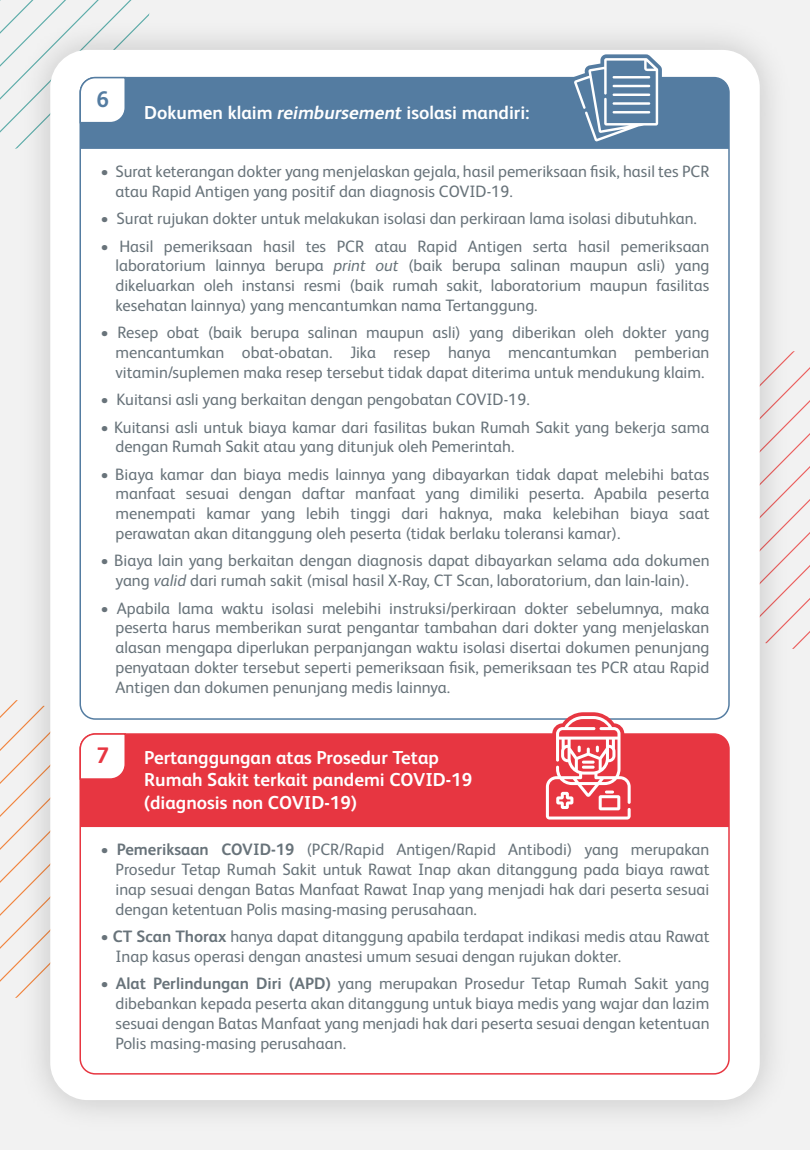
<style>
.page{position:relative;width:810px;height:1150px;background:#fff}
.page>*{position:absolute;margin:0;border:0;box-sizing:border-box;transform-origin:0 0}
.t1{font:700 22.5px "FS Albert Pro";color:#547ca1}
.t2{font:700 22.5px "FS Albert Pro";color:#e73641}
.t3{font:700 18.75px/22.5px "FS Albert Pro";color:#fff}
.t4{font:16.5px/19.8px "FS Albert Pro";color:#68737a;text-align:justify}
.s1{font-style:italic}
.s2{color:#fff}
.s3{font-weight:700}
</style>
<div class="page">
<svg style="left:805px;top:350px;width:5px;height:300px"></svg>
<img style="left:5px;top:5px;width:800px;height:1140px">
<div style="left:50px;top:50px;width:710px;height:1050px;background:#fff;border-radius:38px"></div>
<div style="left:150px;top:78px;width:579px;height:71px;background:#547ca1"></div>
<svg style="left:0;top:0;width:150px;height:150px"></svg>
<div style="left:165px;top:734px;width:564px;height:93px;background:#e73641"></div>
<svg style="left:0;top:699px;width:165px;height:300px"></svg>
<svg style="left:542px;top:712px;width:92px;height:111px"></svg>
<svg style="left:570px;top:54px;width:92px;height:91px"></svg>
<hr style="left:613px;top:76px;width:37px;height:2px;background:#fff">
<hr style="left:613px;top:85px;width:37px;height:2px;background:#fff">
<hr style="left:613px;top:94px;width:37px;height:2px;background:#fff">
<hr style="left:613px;top:102px;width:37px;height:3px;background:#fff">
<hr style="left:613px;top:111px;width:37px;height:2px;background:#fff">
<h1 class="t1" style="left:96px;top:83px;width:14px">6</h1>
<p class="t3" style="left:144px;top:100px;width:387px">Dokumen klaim <span class="s1">reimbursement</span> isolasi mandiri:</p>
<p class="t4" style="left:115px;top:160px;width:596px;text-indent:-15px">• Surat keterangan dokter yang menjelaskan gejala, hasil pemeriksaan fisik, hasil tes PCR atau Rapid Antigen yang positif dan diagnosis COVID-19.</p>
<p class="t4" style="left:100px;top:207px;width:598px">• Surat rujukan dokter untuk melakukan isolasi dan perkiraan lama isolasi dibutuhkan.</p>
<p class="t4" style="left:115px;top:235px;width:596px;text-indent:-15px">• Hasil pemeriksaan hasil tes PCR atau Rapid Antigen serta hasil pemeriksaan laboratorium lainnya berupa <span class="s1">print out</span> (baik berupa salinan maupun asli) yang dikeluarkan oleh instansi resmi (baik rumah sakit, laboratorium maupun fasilitas kesehatan lainnya) yang mencantumkan nama Tertanggung.</p>
<p class="t4" style="left:115px;top:321px;width:596px;text-indent:-15px">• Resep obat (baik berupa salinan maupun asli) yang diberikan oleh dokter yang mencantumkan obat-obatan. Jika resep hanya mencantumkan pemberian vitamin/suplemen maka resep tersebut tidak dapat diterima untuk mendukung klaim.</p>
<p class="t4" style="left:100px;top:388px;width:431px">• Kuitansi asli yang berkaitan dengan pengobatan COVID-19.</p>
<p class="t4" style="left:115px;top:416px;width:595px;text-indent:-15px">• Kuitansi asli untuk biaya kamar dari fasilitas bukan Rumah Sakit yang bekerja sama dengan Rumah Sakit atau yang ditunjuk oleh Pemerintah.</p>
<p class="t4" style="left:115px;top:463px;width:596px;text-indent:-15px">• Biaya kamar dan biaya medis lainnya yang dibayarkan tidak dapat melebihi batas manfaat sesuai dengan daftar manfaat yang dimiliki peserta. Apabila peserta menempati kamar yang lebih tinggi dari haknya, maka kelebihan biaya saat perawatan akan ditanggung oleh peserta (tidak berlaku toleransi kamar).</p>
<p class="t4" style="left:100px;top:549px;width:611px;text-align:center">• Biaya lain yang berkaitan dengan diagnosis dapat dibayarkan selama ada dokumen yang <span class="s1">valid</span> dari rumah sakit (misal hasil X-Ray, CT Scan, laboratorium, dan lain-lain).</p>
<p class="t4" style="left:115px;top:597px;width:596px;text-indent:-15px">• Apabila lama waktu isolasi melebihi instruksi/perkiraan dokter sebelumnya, maka peserta harus memberikan surat pengantar tambahan dari dokter yang menjelaskan alasan mengapa diperlukan perpanjangan waktu isolasi disertai dokumen penunjang penyataan dokter tersebut seperti pemeriksaan fisik, pemeriksaan tes PCR atau Rapid Antigen dan dokumen penunjang medis lainnya.</p>
<h1 class="t2" style="left:96px;top:739px;width:14px">7</h1>
<p class="t3" style="left:144px;top:745px;width:330px">Pertanggungan atas Prosedur Tetap<br>Rumah Sakit terkait pandemi COVID-19 (diagnosis non COVID-19)</p>
<p class="t4" style="left:115px;top:838px;width:596px;text-indent:-15px">•<span class="s2">ii</span><span class="s3">Pemeriksaan COVID-19</span> (PCR/Rapid Antigen/Rapid Antibodi) yang merupakan Prosedur Tetap Rumah Sakit untuk Rawat Inap akan ditanggung pada biaya rawat inap sesuai dengan Batas Manfaat Rawat Inap yang menjadi hak dari peserta sesuai dengan ketentuan Polis masing-masing perusahaan.</p>
<p class="t4" style="left:116px;top:925px;width:596px;text-indent:-15px">• <span class="s3">CT Scan Thorax</span> hanya dapat ditanggung apabila terdapat indikasi medis atau Rawat<br>Inap kasus operasi dengan anastesi umum sesuai dengan rujukan dokter.</p>
<p class="t4" style="left:116px;top:972px;width:596px;text-indent:-15px">• <span class="s3">Alat Perlindungan Diri (APD)</span> yang merupakan Prosedur Tetap Rumah Sakit yang dibebankan kepada peserta akan ditanggung untuk biaya medis yang wajar dan lazim sesuai dengan Batas Manfaat yang menjadi hak dari peserta sesuai dengan ketentuan Polis masing-masing perusahaan.</p>
</div>
